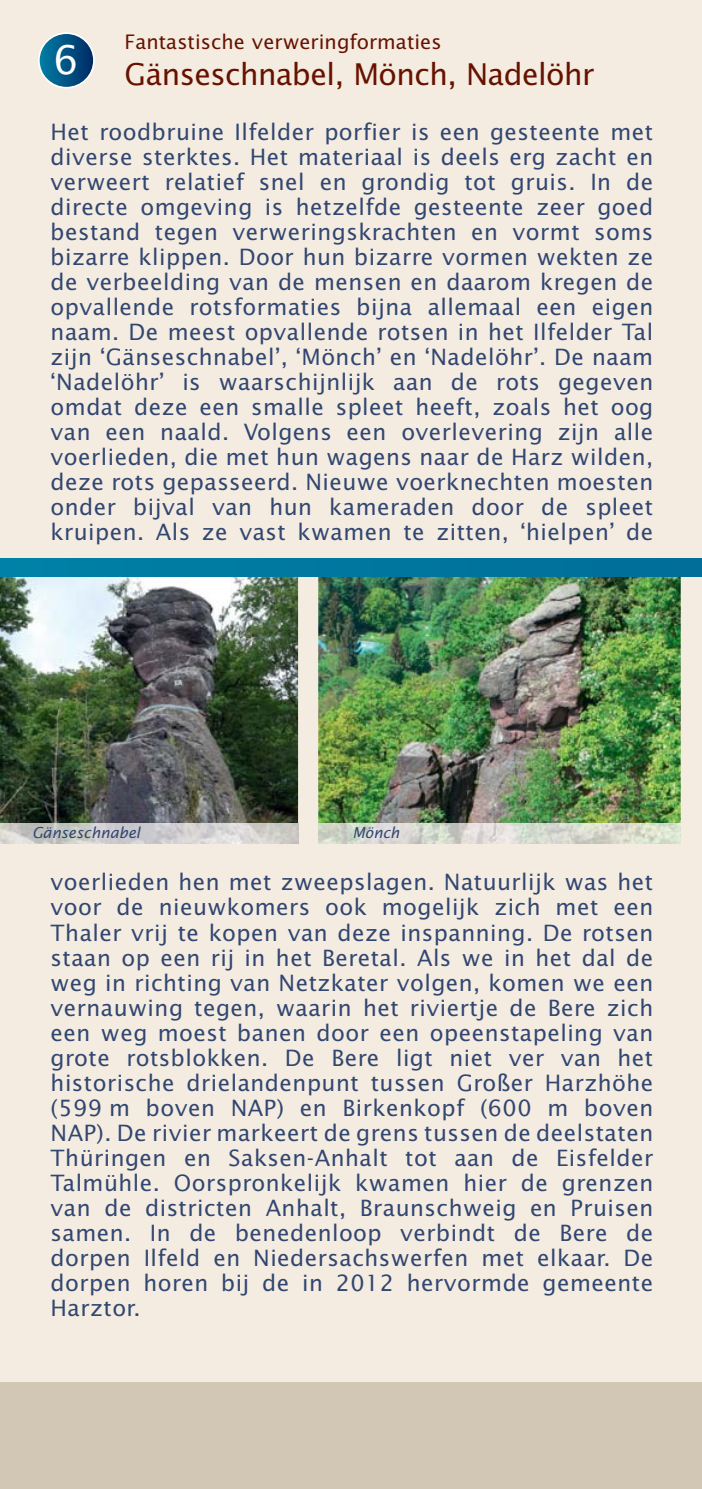
<style>
.page{position:relative;width:702px;height:1489px;background:#fff}
.page>*{position:absolute;margin:0;border:0;box-sizing:border-box;transform-origin:0 0}
.t1{font:30px "Lucida Sans Std";letter-spacing:-.02em;color:#671200}
.t2{font:22.5px/25px "Lucida Sans Std";letter-spacing:.02em;color:#314671;text-align:justify}
.t3{font:20px "Lucida Sans Std";color:#671200}
.t4{font:italic 15px "Lucida Sans Std";color:#314671}
</style>
<div class="page">
<div style="left:0;top:0;width:702px;height:1488px;background:#f4ece0"></div>
<div style="left:0;top:1382px;width:702px;height:106px;background:#d2c7b5"></div>
<img style="left:0;top:576px;width:298px;height:247px">
<hr style="left:0;top:843px;width:298px;height:1px;background:#fcfaf6">
<img style="left:0;top:823px;width:298px;height:20px">
<svg style="left:39px;top:33px;width:55px;height:55px;background:#0a5a89"></svg>
<div style="left:38px;top:32px;width:57px;height:56px;border:2px solid #fff;border-radius:50%"></div>
<img style="left:318px;top:576px;width:362px;height:247px">
<img style="left:318px;top:823px;width:362px;height:20px">
<div style="left:0;top:558px;width:702px;height:18px;background:#00779f"></div>
<p class="t3" style="left:125px;top:33px;width:318px">Fantastische verweringformaties</p>
<h1 class="t1" style="left:53px;top:61px;width:542px"><sup>6</sup> Gänseschnabel, Mönch, Nadelöhr</h1>
<p class="t2" style="left:51px;top:121px;width:604px">Het roodbruine Ilfelder porfier is een gesteente met diverse sterktes. Het materiaal is deels erg zacht en verweert relatief snel en grondig tot gruis. In de directe omgeving is hetzelfde gesteente zeer goed bestand tegen verweringskrachten en vormt soms bizarre klippen. Door hun bizarre vormen wekten ze de verbeelding van de mensen en daarom kregen de opvallende rotsformaties bijna allemaal een eigen naam. De meest opvallende rotsen in het Ilfelder Tal zijn ‘Gänseschnabel’, ‘Mönch’ en ‘Nadelöhr’. De naam ‘Nadelöhr’ is waarschijnlijk aan de rots gegeven omdat deze een smalle spleet heeft, zoals het oog van een naald. Volgens een overlevering zijn alle voerlieden, die met hun wagens naar de Harz wilden, deze rots gepasseerd. Nieuwe voerknechten moesten onder bijval van hun kameraden door de spleet kruipen. Als ze vast kwamen te zitten, ‘hielpen’ de</p>
<p class="t4" style="left:32px;top:826px;width:110px">Gänseschnabel</p>
<p class="t4" style="left:352px;top:826px;width:49px">Mönch</p>
<p class="t2" style="left:51px;top:871px;width:604px">voerlieden hen met zweepslagen. Natuurlijk was het voor de nieuwkomers ook mogelijk zich met een Thaler vrij te kopen van deze inspanning. De rotsen staan op een rij in het Beretal. Als we in het dal de weg in richting van Netzkater volgen, komen we een vernauwing tegen, waarin het riviertje de Bere zich een weg moest banen door een opeenstapeling van grote rotsblokken. De Bere ligt niet ver van het historische drielandenpunt tussen Großer Harzhöhe (599 m boven NAP) en Birkenkopf (600 m boven NAP). De rivier markeert de grens tussen de deelstaten Thüringen en Saksen-Anhalt tot aan de Eisfelder Talmühle. Oorspronkelijk kwamen hier de grenzen van de districten Anhalt, Braunschweig en Pruisen samen. In de benedenloop verbindt de Bere de dorpen Ilfeld en Niedersachswerfen met elkaar. De dorpen horen bij de in 2012 hervormde gemeente Harztor.</p>
</div>
